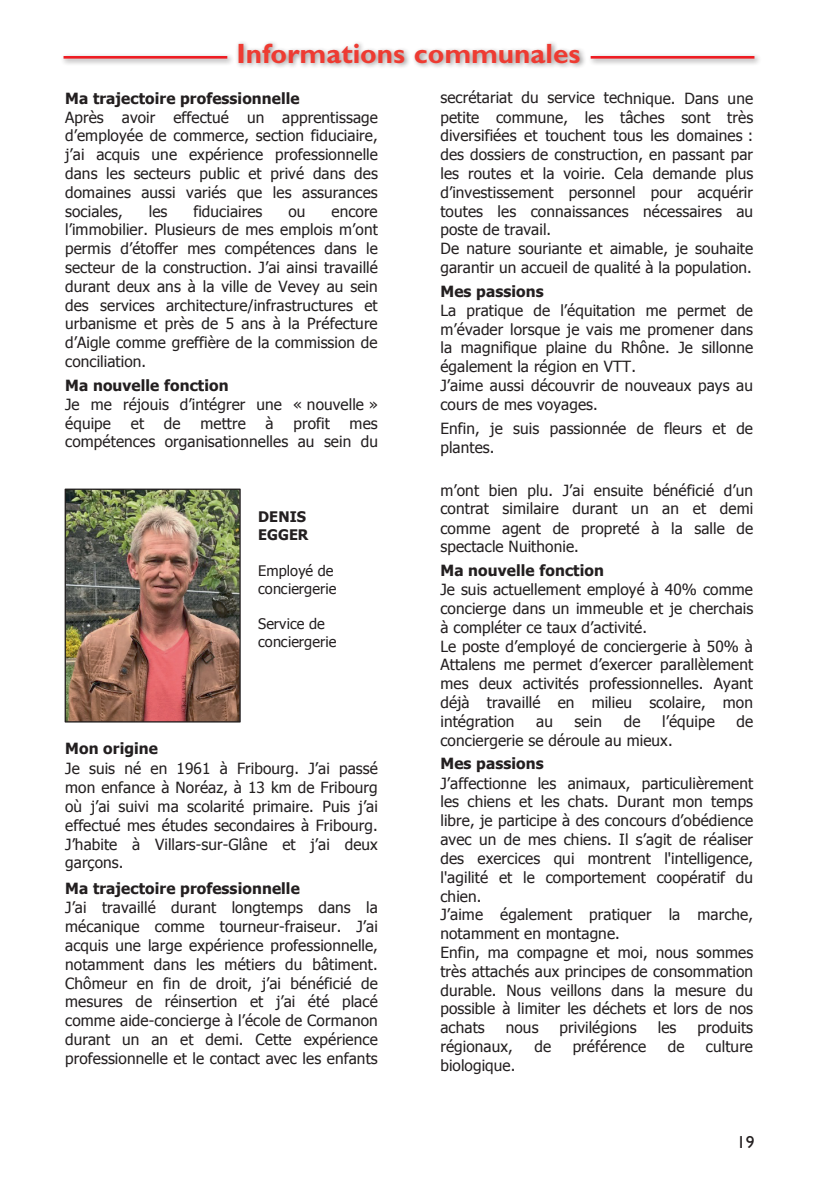
<style>
.page{position:relative;width:819px;height:1191px;background:#fff}
.page>*{position:absolute;margin:0;border:0;box-sizing:border-box;transform-origin:0 0}
.titre{font:700 28px "Gill Sans Std";color:#ee3b32}
.t1{font:17.5px "Gill Sans Std";color:#231f20}
.t2{font:15.4px/18.9px "Tahoma";letter-spacing:.005em;color:#231f20}
.t3{font:14.53px/17.8px "Tahoma";color:#231f20}
.t4{font:700 14.53px/17.5px "Tahoma";letter-spacing:.01em;color:#231f20}
.s1{font-weight:700}
</style>
<div class="page">
<img style="left:67px;top:490px;width:172px;height:230px">
<div style="left:65px;top:488px;width:176px;height:234px;border:1px solid #231f20"></div>
<div style="left:235px;top:40px;width:352px;height:29px;background:#231f20;opacity:.5"></div>
<div style="left:60px;top:52px;width:175px;height:14px;background:#231f20;opacity:.5"></div>
<hr style="left:63px;top:56px;width:164px;height:3px;background:#ee1d23">
<div style="left:587px;top:52px;width:174px;height:14px;background:#231f20;opacity:.5"></div>
<hr style="left:590px;top:56px;width:164px;height:3px;background:#ee1d23">
<p class="titre" style="left:236px;top:37px;width:345px">Informations communales</p>
<p class="t2" style="left:65px;top:88px;width:314px"><span class="s1">Ma trajectoire professionnelle<br></span>Après avoir effectué un apprentissage d’employée de commerce, section fiduciaire, j’ai acquis une expérience professionnelle dans les secteurs public et privé dans des domaines aussi variés que les assurances sociales,</p>
<p class="t2" style="left:149px;top:201px;width:20px">les</p>
<p class="t2" style="left:193px;top:201px;width:70px">fiduciaires</p>
<p class="t2" style="left:288px;top:201px;width:19px">ou</p>
<p class="t2" style="left:65px;top:201px;width:314px;text-align:justify;text-indent:266px">encore l’immobilier. Plusieurs de mes emplois m’ont permis d’étoffer mes compétences dans le secteur de la construction. J’ai ainsi travaillé durant deux ans à la ville de Vevey au sein des services architecture/infrastructures et urbanisme et près de 5 ans à la Préfecture d’Aigle comme greffière de la commission de conciliation.</p>
<p class="t2" style="left:65px;top:375px;width:314px"><span class="s1">Ma nouvelle fonction<br></span>Je me réjouis d’intégrer une « nouvelle » équipe</p>
<p class="t2" style="left:131px;top:413px;width:15px">et</p>
<p class="t2" style="left:164px;top:413px;width:18px">de</p>
<p class="t2" style="left:200px;top:413px;width:47px">mettre</p>
<p class="t2" style="left:265px;top:413px;width:10px">à</p>
<p class="t2" style="left:293px;top:413px;width:38px">profit</p>
<p class="t2" style="left:65px;top:413px;width:314px;text-align:right">mes<br>compétences organisationnelles au sein du</p>
<p class="t4" style="left:258px;top:507px;width:52px">DENIS<br>EGGER</p>
<p class="t3" style="left:258px;top:561px;width:80px">Employé de conciergerie</p>
<p class="t3" style="left:258px;top:614px;width:80px;line-height:18.4px">Service de conciergerie</p>
<p class="t2" style="left:65px;top:737px;width:314px;line-height:20.3px"><span class="s1">Mon origine<br></span>Je suis né en 1961 à Fribourg. J’ai passé</p>
<p class="t2" style="left:65px;top:777px;width:314px;text-align:justify">mon enfance à Noréaz, à 13 km de Fribourg où j’ai suivi ma scolarité primaire. Puis j’ai effectué mes études secondaires à Fribourg.<br>J’habite à Villars-sur-Glâne et j’ai deux garçons.</p>
<p class="t2" style="left:65px;top:878px;width:314px"><span class="s1">Ma trajectoire professionnelle<br></span>J’ai travaillé durant longtemps dans la mécanique comme tourneur-fraiseur. J’ai acquis une large expérience professionnelle, notamment dans les métiers du bâtiment.<br>Chômeur en fin de droit, j’ai bénéficié de mesures de réinsertion et j’ai été placé comme aide-concierge à l’école de Cormanon durant un an et demi. Cette expérience professionnelle et le contact avec les enfants</p>
<p class="t2" style="left:440px;top:88px;width:314px">secrétariat du service technique. Dans une petite commune, les tâches sont très diversifiées et touchent tous les domaines : des dossiers de construction, en passant par les routes et la voirie. Cela demande plus d’investissement personnel pour acquérir toutes les connaissances nécessaires au poste de travail.<br>De nature souriante et aimable, je souhaite garantir un accueil de qualité à la population.</p>
<p class="t2" style="left:440px;top:281px;width:314px"><span class="s1">Mes passions<br></span>La pratique de l’équitation me permet de m’évader lorsque je vais me promener dans la magnifique plaine du Rhône. Je sillonne également la région en VTT.<br>J’aime aussi découvrir de nouveaux pays au cours de mes voyages.</p>
<p class="t2" style="left:440px;top:418px;width:314px">Enfin, je suis passionnée de fleurs et de plantes.</p>
<p class="t2" style="left:440px;top:480px;width:314px;text-align:justify">m’ont bien plu. J’ai ensuite bénéficié d’un contrat similaire durant un an et demi comme agent de propreté à la salle de spectacle Nuithonie.</p>
<p class="t2" style="left:440px;top:560px;width:314px"><span class="s1">Ma nouvelle fonction<br></span>Je suis actuellement employé à 40% comme concierge dans un immeuble et je cherchais à compléter ce taux d’activité.<br>Le poste d’employé de conciergerie à 50% à Attalens me permet d’exercer parallèlement mes deux activités professionnelles. Ayant déjà travaillé en milieu scolaire, mon intégration</p>
<p class="t2" style="left:536px;top:711px;width:18px">au</p>
<p class="t2" style="left:574px;top:711px;width:29px">sein</p>
<p class="t2" style="left:623px;top:711px;width:18px">de</p>
<p class="t2" style="left:662px;top:711px;width:54px">l’équipe</p>
<p class="t2" style="left:736px;top:711px;width:18px">de</p>
<p class="t2" style="left:440px;top:727px;width:234px;line-height:23.6px">conciergerie se déroule au mieux.<br><span class="s1">Mes passions</span></p>
<p class="t2" style="left:440px;top:773px;width:314px">J’affectionne les animaux, particulièrement les chiens et les chats. Durant mon temps libre, je participe à des concours d’obédience avec un de mes chiens. Il s’agit de réaliser des exercices qui montrent l'intelligence, l'agilité et le comportement coopératif du chien.<br>J’aime également pratiquer la marche, notamment en montagne.<br>Enfin, ma compagne et moi, nous sommes très attachés aux principes de consommation durable. Nous veillons dans la mesure du possible à limiter les déchets et lors de nos achats</p>
<p class="t2" style="left:506px;top:1017px;width:34px">nous</p>
<p class="t2" style="left:559px;top:1017px;width:79px">privilégions</p>
<p class="t2" style="left:657px;top:1017px;width:20px">les</p>
<p class="t2" style="left:697px;top:1017px;width:57px">produits</p>
<p class="t2" style="left:440px;top:1036px;width:74px">régionaux,</p>
<p class="t2" style="left:534px;top:1036px;width:18px">de</p>
<p class="t2" style="left:572px;top:1036px;width:75px">préférence</p>
<p class="t2" style="left:667px;top:1036px;width:18px">de</p>
<p class="t2" style="left:706px;top:1036px;width:49px">culture</p>
<p class="t2" style="left:440px;top:1055px;width:77px">biologique.</p>
<p class="t1" style="left:737px;top:1132px;width:19px">19</p>
</div>
